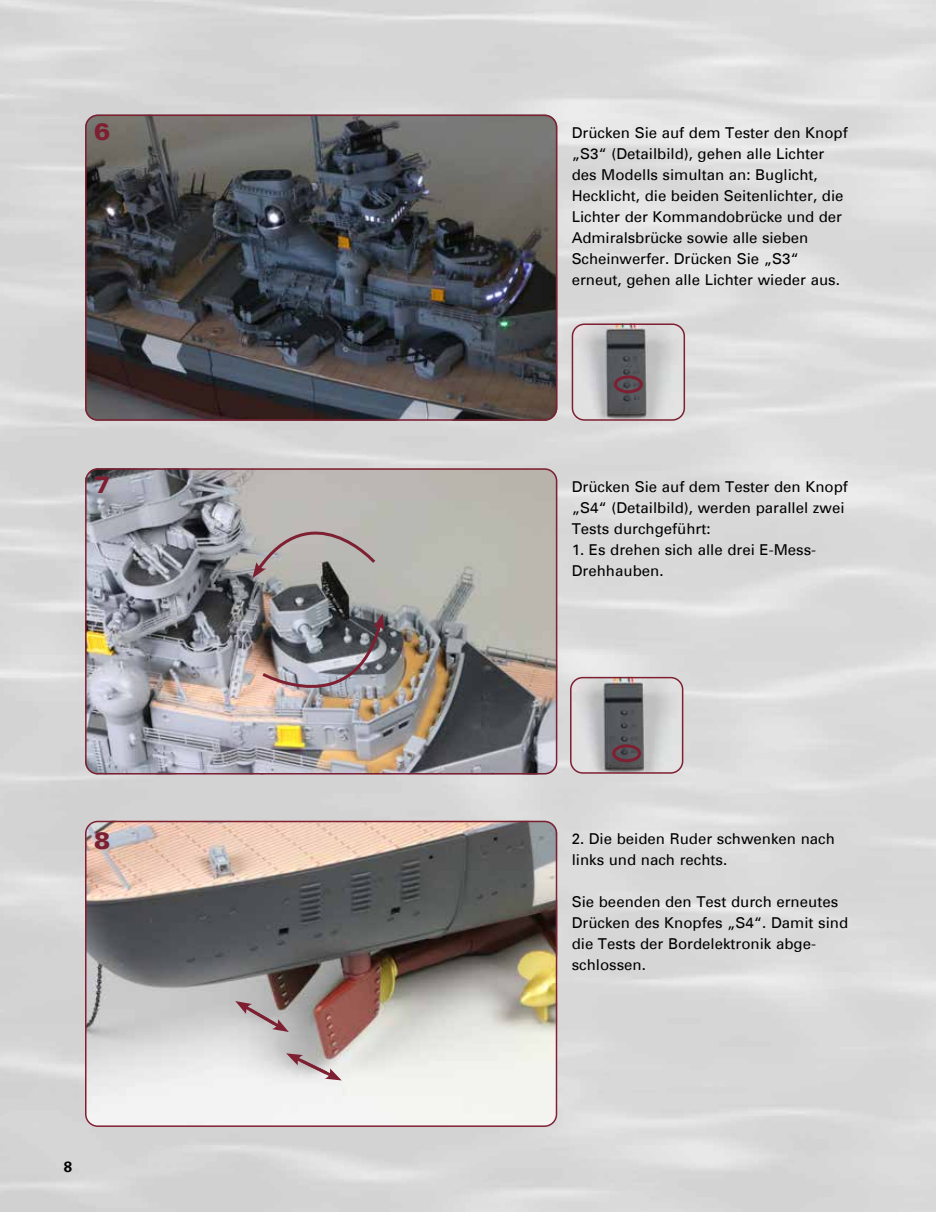
<style>
.page{position:relative;width:936px;height:1212px;background:#fff}
.page>*{position:absolute;margin:0;border:0;box-sizing:border-box;transform-origin:0 0}
.t1{font:900 24px "Univers";color:#7e1f32}
.t2{font:15px/21px "Univers";color:#000}
.t3{font:700 15px "Univers";color:#000}
</style>
<div class="page">
<img style="left:0;top:0;width:935px;height:1212px">
<img style="left:85px;top:115px;width:472px;height:306px">
<div style="left:85px;top:115px;width:472px;height:306px;border:2px solid #7e1f32;border-radius:12px"></div>
<img style="left:85px;top:468px;width:472px;height:306px">
<div style="left:85px;top:468px;width:472px;height:306px;border:2px solid #7e1f32;border-radius:12px"></div>
<img style="left:85px;top:821px;width:472px;height:306px">
<div style="left:85px;top:821px;width:472px;height:306px;border:2px solid #7e1f32;border-radius:12px"></div>
<img style="left:570px;top:677px;width:113px;height:97px">
<div style="left:570px;top:677px;width:113px;height:97px;border:2px solid #7e1f32;border-radius:12px"></div>
<div style="left:612px;top:744px;width:29px;height:18px;border:3px solid #7e1f32;border-radius:50%"></div>
<svg style="left:235px;top:1001px;width:54px;height:31px;background:#b2a1a3"></svg>
<img style="left:571px;top:323px;width:114px;height:98px">
<div style="left:571px;top:323px;width:114px;height:98px;border:2px solid #7e1f32;border-radius:12px"></div>
<div style="left:614px;top:375px;width:28px;height:18px;border:3px solid #7e1f32;border-radius:50%"></div>
<img style="left:260px;top:614px;width:124px;height:109px">
<svg style="left:252px;top:492px;width:125px;height:86px;background:#b5afac"></svg>
<svg style="left:286px;top:1053px;width:56px;height:27px;background:#c4b1b3"></svg>
<h1 class="t1" style="left:94px;top:121px;width:18px">6</h1>
<h1 class="t1" style="left:94px;top:474px;width:18px">7</h1>
<p class="t2" style="left:571px;top:123px;width:277px">Drücken Sie auf dem Tester den Knopf „S3“ (Detailbild), gehen alle Lichter des Modells simultan an: Buglicht, Hecklicht, die beiden Seitenlichter, die Lichter der Kommandobrücke und der Admiralsbrücke sowie alle sieben Scheinwerfer. Drücken Sie „S3“ erneut, gehen alle Lichter wieder aus.</p>
<p class="t2" style="left:571px;top:477px;width:277px">Drücken Sie auf dem Tester den Knopf „S4“ (Detailbild), werden parallel zwei<br>Tests durchgeführt:</p>
<p class="t2" style="left:571px;top:540px;width:246px">1. Es drehen sich alle drei E-Mess-<br>Drehhauben.</p>
<h1 class="t1" style="left:94px;top:829px;width:18px">8</h1>
<p class="t2" style="left:571px;top:830px;width:264px">2. Die beiden Ruder schwenken nach links und nach rechts.</p>
<p class="t2" style="left:571px;top:893px;width:278px">Sie beenden den Test durch erneutes<br>Drücken des Knopfes „S4“. Damit sind die Tests der Bordelektronik abge&shy;schlossen.</p>
<p class="t3" style="left:64px;top:1160px;width:10px">8</p>
</div>
